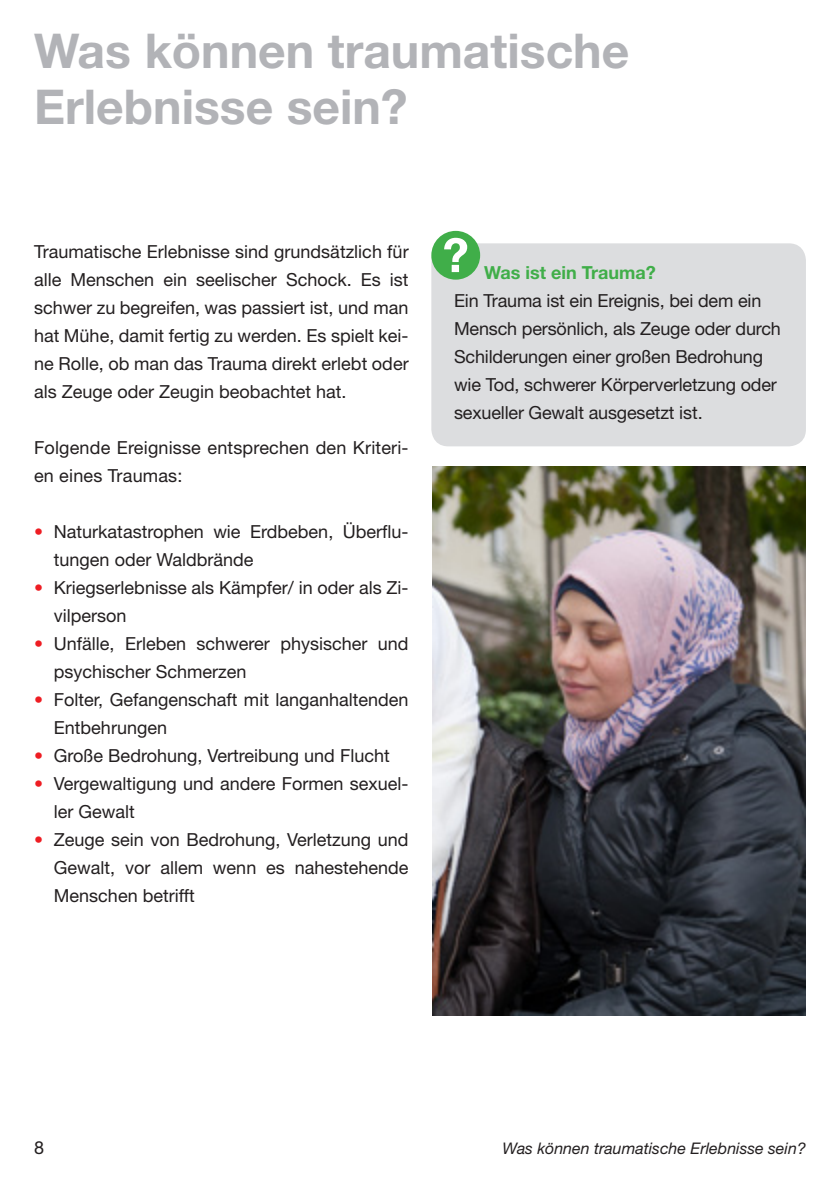
<style>
.page{position:relative;width:840px;height:1191px;background:#fff}
.page>*{position:absolute;margin:0;border:0;box-sizing:border-box;transform-origin:0 0}
.t1{font:700 48px/56px "Helvetica Neue LT Std";color:#b2b3b7}
.t2{font:18px/28px "Helvetica Neue LT Std";color:#231f20}
.t3{font:700 18px "Helvetica Neue LT Std";color:#40ae49}
.t4{font:italic 16px "Helvetica Neue LT Std";color:#231f20}
.s1{color:#ee1d23}
</style>
<div class="page">
<div style="left:431px;top:243px;width:374px;height:203px;background:#dcdddf;border-radius:17px"></div>
<div style="left:431px;top:231px;width:49px;height:49px;background:#40ae49;border-radius:50%"></div>
<svg style="left:444px;top:238px;width:30px;height:42px"></svg>
<img style="left:432px;top:466px;width:373px;height:550px">
<h1 class="t1" style="left:34px;top:22px;width:596px">Was können traumatische<br>Erlebnisse sein?</h1>
<p class="t2" style="left:34px;top:237px;width:376px;text-align:justify">Traumatische Erlebnisse sind grundsätzlich für alle Menschen ein seelischer Schock. Es ist schwer zu begreifen, was passiert ist, und man hat Mühe, damit fertig zu werden. Es spielt kei&shy;ne Rolle, ob man das Trauma direkt erlebt oder als Zeuge oder Zeugin beobachtet hat.</p>
<p class="t2" style="left:34px;top:433px;width:376px">Folgende Ereignisse entsprechen den Kriteri&shy;en eines Traumas:</p>
<p class="t2" style="left:54px;top:517px;width:356px;text-indent:-20px"><span class="s1">•</span> Naturkatastrophen wie Erdbeben, Überflu&shy;tungen oder Waldbrände</p>
<p class="t2" style="left:54px;top:573px;width:356px;text-indent:-20px"><span class="s1">•</span> Kriegserlebnisse als Kämpfer/ in oder als Zi&shy;vilperson</p>
<p class="t2" style="left:54px;top:629px;width:356px;text-indent:-20px"><span class="s1">•</span> Unfälle, Erleben schwerer physischer und psychischer Schmerzen</p>
<p class="t2" style="left:54px;top:685px;width:356px;text-indent:-20px"><span class="s1">•</span> Folter, Gefangenschaft mit langanhaltenden<br>Entbehrungen</p>
<p class="t2" style="left:34px;top:741px;width:357px"><span class="s1">•</span> Große Bedrohung, Vertreibung und Flucht</p>
<p class="t2" style="left:54px;top:769px;width:356px;text-indent:-20px"><span class="s1">•</span> Vergewaltigung und andere Formen sexuel&shy;ler Gewalt</p>
<p class="t2" style="left:54px;top:825px;width:356px;text-align:justify;text-indent:-20px"><span class="s1">•</span> Zeuge sein von Bedrohung, Verletzung und Gewalt, vor allem wenn es nahestehende Menschen betrifft</p>
<p class="t3" style="left:484px;top:261px;width:173px">Was ist ein Trauma?</p>
<p class="t2" style="left:454px;top:286px;width:328px">Ein Trauma ist ein Ereignis, bei dem ein Mensch persönlich, als Zeuge oder durch Schilderungen einer großen Bedrohung wie Tod, schwerer Körperverletzung oder sexueller Gewalt ausgesetzt ist.</p>
<p class="t2" style="left:34px;top:1133px;width:12px">8</p>
<p class="t4" style="left:502px;top:1138px;width:305px">Was können traumatische Erlebnisse sein?</p>
</div>
